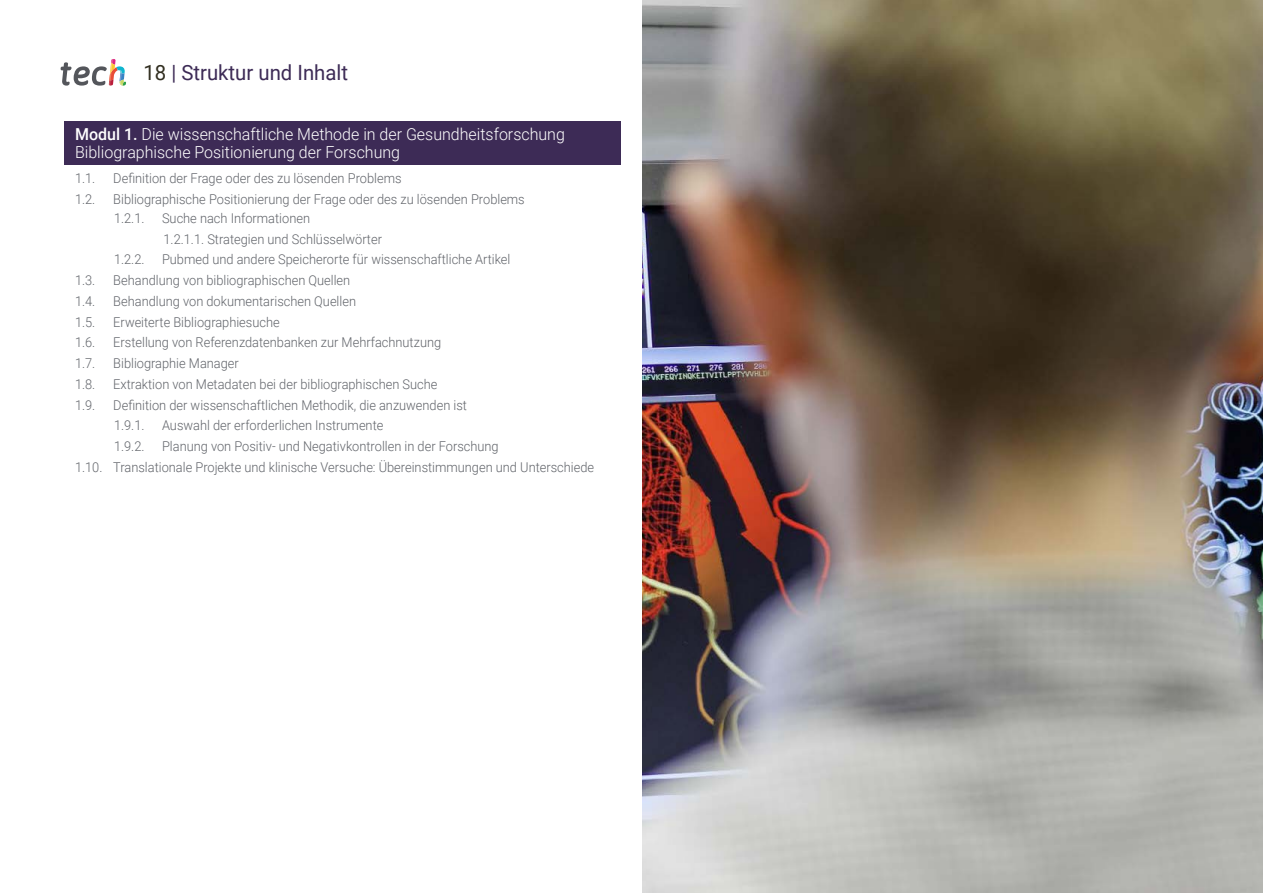
<style>
.page{position:relative;width:1263px;height:893px;background:#fff}
.page>*{position:absolute;margin:0;border:0;box-sizing:border-box;transform-origin:0 0}
.t1{font:21px "Roboto";color:#3d2b56}
.t2{font:300 16.5px/18px "Roboto";color:#fff}
.t3{font:300 13.5px/20.7px "Roboto";color:#61646a;scale:.95 1}
.s1{color:#312e20}
.s2{font-weight:500}
</style>
<div class="page">
<svg style="left:61px;top:59px;width:65px;height:27px"></svg>
<img style="left:642px;top:0;width:621px;height:893px">
<div style="left:64px;top:121px;width:557px;height:43px;background:#3d2b56"></div>
<h1 class="t1" style="left:144px;top:57px;width:206px"><span class="s1">18</span> | Struktur und Inhalt</h1>
<p class="t2" style="left:75px;top:124px;width:491px"><span class="s2">Modul 1.</span> Die wissenschaftliche Methode in der Gesundheitsforschung<br>Bibliographische Positionierung der Forschung</p>
<p class="t3" style="left:75px;top:167px;width:23px">1.1.</p>
<p class="t3" style="left:113px;top:167px;width:305px">Definition der Frage oder des zu lösenden Problems</p>
<p class="t3" style="left:75px;top:188px;width:23px">1.2.</p>
<p class="t3" style="left:113px;top:189px;width:435px;line-height:19.2px">Bibliographische Positionierung der Frage oder des zu lösenden Problems<br>1.2.1.</p>
<p class="t3" style="left:162px;top:207px;width:233px">Suche nach Informationen<br>1.2.1.1. Strategien und Schlüsselwörter</p>
<p class="t3" style="left:114px;top:249px;width:34px">1.2.2.</p>
<p class="t3" style="left:162px;top:249px;width:368px">Pubmed und andere Speicherorte für wissenschaftliche Artikel</p>
<p class="t3" style="left:75px;top:269px;width:23px">1.3.</p>
<p class="t3" style="left:113px;top:269px;width:251px">Behandlung von bibliographischen Quellen</p>
<p class="t3" style="left:75px;top:290px;width:23px">1.4.</p>
<p class="t3" style="left:113px;top:290px;width:257px">Behandlung von dokumentarischen Quellen</p>
<p class="t3" style="left:75px;top:311px;width:23px">1.5.</p>
<p class="t3" style="left:113px;top:311px;width:177px">Erweiterte Bibliographiesuche</p>
<p class="t3" style="left:75px;top:332px;width:23px">1.6.</p>
<p class="t3" style="left:113px;top:332px;width:347px">Erstellung von Referenzdatenbanken zur Mehrfachnutzung</p>
<p class="t3" style="left:75px;top:352px;width:23px">1.7.</p>
<p class="t3" style="left:113px;top:352px;width:134px">Bibliographie Manager</p>
<p class="t3" style="left:75px;top:373px;width:23px">1.8.</p>
<p class="t3" style="left:113px;top:373px;width:343px">Extraktion von Metadaten bei der bibliographischen Suche</p>
<p class="t3" style="left:75px;top:394px;width:23px">1.9.</p>
<p class="t3" style="left:113px;top:394px;width:374px">Definition der wissenschaftlichen Methodik, die anzuwenden ist<br>1.9.1.</p>
<p class="t3" style="left:162px;top:415px;width:235px">Auswahl der erforderlichen Instrumente</p>
<p class="t3" style="left:75px;top:435px;width:548px;text-indent:87px">Planung von Positiv- und Negativkontrollen in der Forschung<br>1.10. Translationale Projekte und klinische Versuche: Übereinstimmungen und Unterschiede</p>
<p class="t3" style="left:114px;top:435px;width:34px">1.9.2.</p>
</div>
